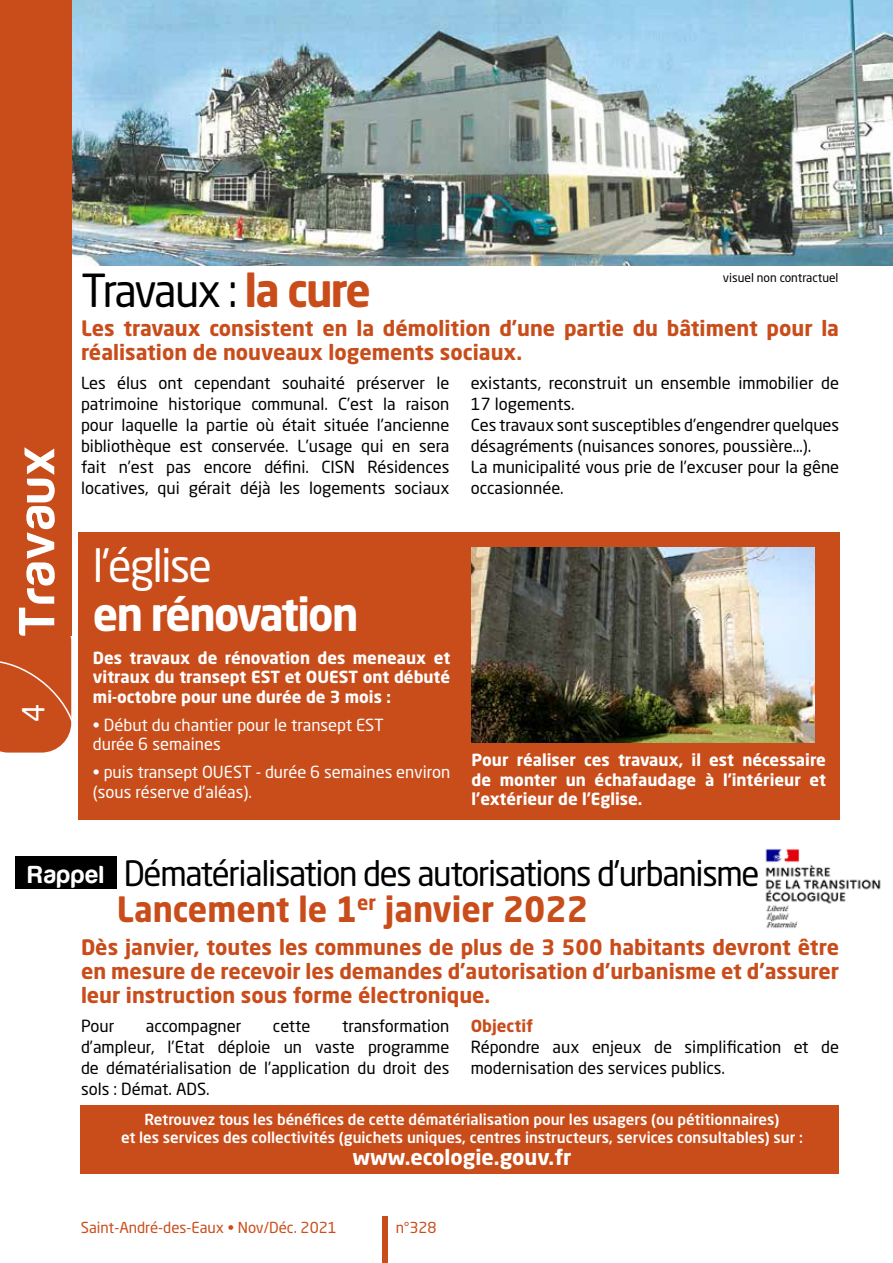
<style>
.page{position:relative;width:893px;height:1263px;background:#fff}
.page>*{position:absolute;margin:0;border:0;box-sizing:border-box;transform-origin:0 0}
.t1{font:52.5px "Harabara";letter-spacing:.05em;color:#fff}
.t2{font:45px "Neo Sans Std";letter-spacing:-.065em;color:#000;scale:.96 1}
.t3{font:700 45px "Neo Sans Std";letter-spacing:-.04em;color:#fff;scale:.96 1}
.t4{font:45px "Neo Sans Std";letter-spacing:-.04em;color:#fff;scale:.96 1}
.t5{font:34.5px/36px "Neo Sans Std";letter-spacing:-.04em;color:#000;scale:.96 1}
.t6{font:30px "Neo Sans Std";color:#fff}
.t7{font:700 25.5px "Harabara";letter-spacing:.05em;color:#fff}
.t8{font:700 21px/24px "Neo Sans Std";color:#c94d1b}
.t9{font:700 21px "Neo Sans Std";color:#fff}
.t10{font:16.5px/21px "Neo Sans Std";color:#000;text-align:justify}
.t11{font:700 16.5px/19.5px "Neo Sans Std";color:#fff;text-align:justify}
.t12{font:16.5px/19.5px "Neo Sans Std";color:#fff}
.t13{font:700 16.5px "Neo Sans Std";color:#c94d1b}
.t14{font:500 15px/18px "Neo Sans Std";color:#fff;text-align:center}
.t15{font:15px "Neo Sans Std";color:#c94d1b}
.t16{font:12px "Neo Sans";color:#000}
.s1{font-weight:700;color:#c94d1b}
</style>
<div class="page">
<div style="left:81px;top:1106px;width:758px;height:68px;background:#c94d1b"></div>
<div style="left:382px;top:1216px;width:5px;height:47px;background:#c94d1b"></div>
<img style="left:71px;top:0;width:822px;height:265px">
<div style="left:0;top:0;width:71px;height:636px;background:#c94d1b"></div>
<svg style="left:0;top:612px;width:79px;height:179px"></svg>
<div style="left:79px;top:533px;width:761px;height:287px;background:#c94d1b"></div>
<img style="left:472px;top:547px;width:343px;height:195px">
<div style="left:15px;top:856px;width:102px;height:33px;background:#000"></div>
<img style="left:765px;top:848px;width:116px;height:80px">
<h3 class="t6" style="left:15px;top:463px;width:20px;rotate:-90deg">4</h3>
<h1 class="t1" style="left:10px;top:636px;width:191px;rotate:-90deg">Travaux</h1>
<h3 class="t6" style="left:15px;top:722px;width:20px;rotate:-90deg">4</h3>
<h2 class="t2" style="left:81px;top:263px;width:304px">Travaux : <span class="s1">la cure</span></h2>
<p class="t8" style="left:81px;top:315px;width:760px">Les travaux consistent en la démolition d’une partie du bâtiment pour la réalisation de nouveaux logements sociaux.</p>
<p class="t10" style="left:81px;top:372px;width:370px">Les élus ont cependant souhaité préserver le patrimoine historique communal. C’est la raison pour laquelle la partie où était située l’ancienne bibliothèque est conservée. L’usage qui en sera fait n’est pas encore défini. CISN Résidences locatives, qui gérait déjà les logements sociaux</p>
<p class="t10" style="left:471px;top:372px;width:370px;text-align:left">existants, reconstruit un ensemble immobilier de 17 logements.<br>Ces travaux sont susceptibles d’engendrer quelques désagréments (nuisances sonores, poussière…).<br>La municipalité vous prie de l’excuser pour la gêne occasionnée.</p>
<p class="t16" style="left:723px;top:270px;width:117px">visuel non contractuel</p>
<h2 class="t4" style="left:93px;top:538px;width:126px">l'église</h2>
<h2 class="t3" style="left:93px;top:586px;width:278px">en rénovation</h2>
<p class="t11" style="left:93px;top:647px;width:359px">Des travaux de rénovation des meneaux et vitraux du transept EST et OUEST ont débuté mi-octobre pour une durée de 3 mois :</p>
<p class="t12" style="left:93px;top:715px;width:293px">• Début du chantier pour le transept EST durée 6 semaines</p>
<p class="t12" style="left:93px;top:762px;width:359px">• puis transept OUEST - durée 6 semaines environ (sous réserve d’aléas).</p>
<p class="t11" style="left:472px;top:750px;width:356px">Pour réaliser ces travaux, il est nécessaire de monter un échafaudage à l’intérieur et l’extérieur de l’Eglise.</p>
<h3 class="t5" style="left:117px;top:855px;width:671px">Dématérialisation des autorisations d'urbanisme<br><span class="s1">Lancement le 1</span><sup>er</sup> <span class="s1">janvier 2022</span></h3>
<p class="t8" style="left:81px;top:934px;width:760px;text-align:justify">Dès janvier, toutes les communes de plus de 3 500 habitants devront être en mesure de recevoir les demandes d’autorisation d’urbanisme et d’assurer leur instruction sous forme électronique.</p>
<p class="t10" style="left:81px;top:1015px;width:35px">Pour</p>
<p class="t10" style="left:146px;top:1015px;width:97px">accompagner</p>
<p class="t10" style="left:273px;top:1015px;width:39px">cette</p>
<h3 class="t7" style="left:28px;top:861px;width:77px">Rappel</h3>
<p class="t10" style="left:81px;top:1015px;width:370px;text-indent:261px">transformation d’ampleur, l’Etat déploie un vaste programme de dématérialisation de l’application du droit des sols : Démat. ADS.</p>
<p class="t13" style="left:471px;top:1015px;width:64px">Objectif</p>
<p class="t10" style="left:471px;top:1036px;width:370px">Répondre aux enjeux de simplification et de modernisation des services publics.</p>
<p class="t14" style="left:121px;top:1110px;width:683px">Retrouvez tous les bénéfices de cette dématérialisation pour les usagers (ou pétitionnaires)<br>et les services des collectivités (guichets uniques, centres instructeurs, services consultables) sur :</p>
<p class="t9" style="left:352px;top:1144px;width:221px">www.ecologie.gouv.fr</p>
<p class="t15" style="left:81px;top:1218px;width:258px">Saint-André-des-Eaux • Nov/Déc. 2021</p>
<p class="t15" style="left:396px;top:1218px;width:42px">n°328</p>
</div>
